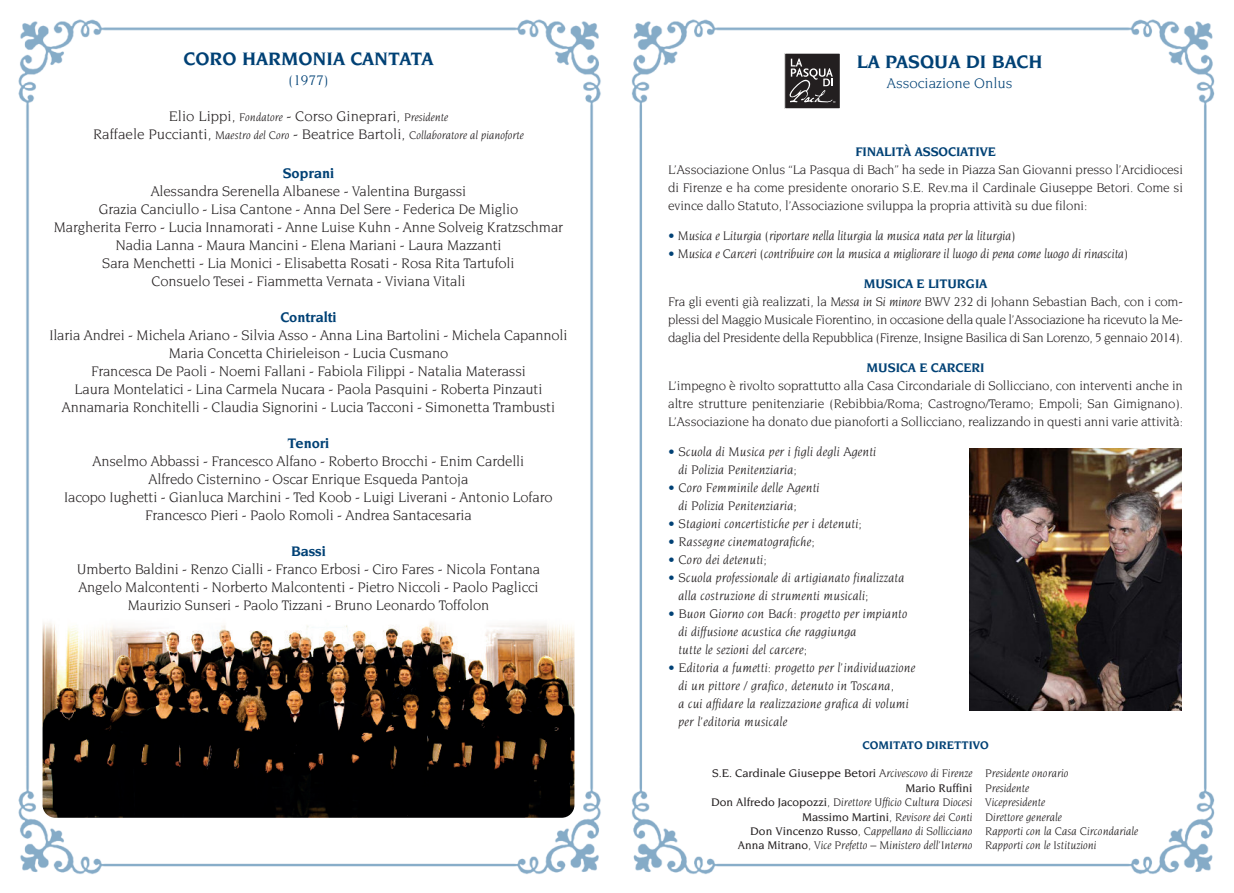
<style>
.page{position:relative;width:1234px;height:893px;background:#fff}
.page>*{position:absolute;margin:0;border:0;box-sizing:border-box;transform-origin:0 0}
.t1{font:700 19.5px "Novarese Std";color:#004175}
.t2{font:15px/18px "Novarese Std";letter-spacing:-.01em;color:#231f20;text-align:center}
.t3{font:700 15px "Novarese Std";letter-spacing:-.01em;color:#004175}
.t4{font:15px "Novarese Std";color:#004175}
.t5{font:13.5px/18px "Novarese Std";letter-spacing:-.02em;color:#231f20;text-align:justify}
.t6{font:italic 13.5px/18px "Novarese Std";letter-spacing:.01em;color:#231f20}
.t7{font:italic 13.5px "Novarese Std";letter-spacing:-.01em;color:#231f20}
.t8{font:700 13.5px "Novarese Std";letter-spacing:-.01em;color:#004175}
.t9{font:italic 12px "Novarese Std";color:#231f20}
.t10{font:500 12px "Novarese Std";color:#231f20}
.t11{font:700 12px "Novarese Std";color:#004175}
.s1{font-style:italic;font-size:12px}
.s2{font-style:normal;font-size:15px}
.s3{font-style:normal;color:#004175}
.s4{font-weight:700;color:#004175}
.s5{font-style:italic}
.s6{color:#004175}
.s7{font-weight:500;font-style:normal}
.s8{font-weight:400;font-style:italic}
.s9{font-style:normal}
</style>
<div class="page">
<img style="left:18px;top:19px;width:1197px;height:855px">
<img style="left:43px;top:562px;width:531px;height:256px">
<img style="left:969px;top:449px;width:211px;height:261px">
<div style="left:784px;top:53px;width:56px;height:56px;background:#231f20"></div>
<div style="left:784px;top:53px;width:56px;height:56px;border:1px solid #fff"></div>
<svg style="left:784px;top:58px;width:51px;height:46px"></svg>
<h1 class="t1" style="left:183px;top:51px;width:251px">CORO HARMONIA CANTATA</h1>
<p class="t4" style="left:288px;top:74px;width:42px">(1977)</p>
<p class="t2" style="left:169px;top:108px;width:281px">Elio Lippi, <span class="s1">Fondatore</span> - Corso Gineprari, <span class="s1">Presidente</span></p>
<p class="t9" style="left:93px;top:131px;width:432px"><span class="s2">Raffaele Puccianti,</span> Maestro del Coro <span class="s2">- Beatrice Bartoli,</span> Collaboratore al pianoforte</p>
<p class="t3" style="left:283px;top:167px;width:53px">Soprani</p>
<p class="t2" style="left:54px;top:183px;width:510px">Alessandra Serenella Albanese - Valentina Burgassi<br>Grazia Canciullo - Lisa Cantone - Anna Del Sere - Federica De Miglio<br>Margherita Ferro - Lucia Innamorati - Anne Luise Kuhn - Anne Solveig Kratzschmar Nadia Lanna - Maura Mancini - Elena Mariani - Laura Mazzanti<br>Sara Menchetti - Lia Monici - Elisabetta Rosati - Rosa Rita Tartufoli<br>Consuelo Tesei - Fiammetta Vernata - Viviana Vitali</p>
<p class="t3" style="left:280px;top:311px;width:58px">Contralti</p>
<p class="t2" style="left:49px;top:327px;width:519px">Ilaria Andrei - Michela Ariano - Silvia Asso - Anna Lina Bartolini - Michela Capannoli Maria Concetta Chirieleison - Lucia Cusmano<br>Francesca De Paoli - Noemi Fallani - Fabiola Filippi - Natalia Materassi<br>Laura Montelatici - Lina Carmela Nucara - Paola Pasquini - Roberta Pinzauti Annamaria Ronchitelli - Claudia Signorini - Lucia Tacconi - Simonetta Trambusti</p>
<p class="t3" style="left:287px;top:437px;width:43px">Tenori</p>
<p class="t2" style="left:64px;top:453px;width:490px">Anselmo Abbassi - Francesco Alfano - Roberto Brocchi - Enim Cardelli<br>Alfredo Cisternino - Oscar Enrique Esqueda Pantoja<br>Iacopo Iughetti - Gianluca Marchini - Ted Koob - Luigi Liverani - Antonio Lofaro Francesco Pieri - Paolo Romoli - Andrea Santacesaria</p>
<p class="t3" style="left:291px;top:545px;width:36px">Bassi</p>
<p class="t2" style="left:77px;top:561px;width:465px">Umberto Baldini - Renzo Cialli - Franco Erbosi - Ciro Fares - Nicola Fontana<br>Angelo Malcontenti - Norberto Malcontenti - Pietro Niccoli - Paolo Paglicci<br>Maurizio Sunseri - Paolo Tizzani - Bruno Leonardo Toffolon</p>
<h1 class="t1" style="left:856px;top:54px;width:187px">LA PASQUA DI BACH</h1>
<p class="t4" style="left:886px;top:77px;width:127px">Associazione Onlus</p>
<p class="t8" style="left:855px;top:146px;width:142px">FINALITÀ ASSOCIATIVE</p>
<p class="t5" style="left:668px;top:161px;width:516px">L’Associazione Onlus “La Pasqua di Bach” ha sede in Piazza San Giovanni presso l’Arcidiocesi di Firenze e ha come presidente onorario S.E. Rev.ma il Cardinale Giuseppe Betori. Come si evince dallo Statuto, l’Associazione sviluppa la propria attività su due filoni:</p>
<p class="t7" style="left:668px;top:230px;width:349px"><span class="s3">•</span> Musica e Liturgia (riportare nella liturgia la musica nata per la liturgia)</p>
<p class="t7" style="left:668px;top:248px;width:461px"><span class="s3">•</span> Musica e Carceri (contribuire con la musica a migliorare il luogo di pena come luogo di rinascita)</p>
<p class="t5" style="left:668px;top:275px;width:516px;text-align:center"><span class="s4">MUSICA E LITURGIA<br></span>Fra gli eventi già realizzati, la <span class="s5">Messa in Si minore</span> BWV 232 di Johann Sebastian Bach, con i com&shy;plessi del Maggio Musicale Fiorentino, in occasione della quale l’Associazione ha ricevuto la Me&shy;daglia del Presidente della Repubblica (Firenze, Insigne Basilica di San Lorenzo, 5 gennaio 2014).</p>
<p class="t8" style="left:866px;top:362px;width:119px">MUSICA E CARCERI</p>
<p class="t5" style="left:668px;top:377px;width:516px">L’impegno è rivolto soprattutto alla Casa Circondariale di Sollicciano, con interventi anche in altre strutture penitenziarie (Rebibbia/Roma; Castrogno/Teramo; Empoli; San Gimignano).<br>L’Associazione ha donato due pianoforti a Sollicciano, realizzando in questi anni varie attività:</p>
<p class="t6" style="left:678px;top:443px;width:199px;text-indent:-10px"><span class="s6">•</span> Scuola di Musica per i figli degli Agenti di Polizia Penitenziaria;</p>
<p class="t6" style="left:678px;top:479px;width:143px;text-indent:-10px"><span class="s6">•</span> Coro Femminile delle Agenti di Polizia Penitenziaria;</p>
<p class="t6" style="left:668px;top:515px;width:195px"><span class="s6">•</span> Stagioni concertistiche per i detenuti;</p>
<p class="t6" style="left:668px;top:533px;width:148px"><span class="s6">•</span> Rassegne cinematografiche;</p>
<p class="t6" style="left:668px;top:551px;width:100px"><span class="s6">•</span> Coro dei detenuti;</p>
<p class="t6" style="left:678px;top:569px;width:227px;text-indent:-10px"><span class="s6">•</span> Scuola professionale di artigianato finalizzata alla costruzione di strumenti musicali;</p>
<p class="t6" style="left:678px;top:605px;width:230px;text-indent:-10px"><span class="s6">•</span> Buon Giorno con Bach: progetto per impianto di diffusione acustica che raggiunga<br>tutte le sezioni del carcere;</p>
<p class="t6" style="left:678px;top:659px;width:238px;text-indent:-10px"><span class="s6">•</span> Editoria a fumetti: progetto per l’individuazione di un pittore / grafico, detenuto in Toscana,<br>a cui affidare la realizzazione grafica di volumi per l’editoria musicale</p>
<p class="t11" style="left:862px;top:740px;width:128px">COMITATO DIRETTIVO</p>
<p class="t9" style="left:712px;top:769px;width:357px"><span class="s7">S.E. Cardinale Giuseppe Betori</span> Arcivescovo di Firenze Presidente onorario</p>
<p class="t10" style="left:905px;top:783px;width:125px">Mario Ruffini <span class="s8">Presidente</span></p>
<p class="t9" style="left:711px;top:798px;width:335px"><span class="s7">Don Alfredo Jacopozzi</span><span class="s9">,</span> Direttore Ufficio Cultura Diocesi <span class="s9">V</span>icepresidente</p>
<p class="t9" style="left:801px;top:812px;width:261px"><span class="s7">Massimo Martini</span><span class="s9">,</span> Revisore dei Conti Direttore generale</p>
<p class="t9" style="left:750px;top:826px;width:389px"><span class="s7">Don Vincenzo Russo</span><span class="s9">,</span> Cappellano di Sollicciano Rapporti con la Casa Circondariale</p>
<p class="t9" style="left:737px;top:841px;width:360px"><span class="s7">Anna Mitrano</span><span class="s9">,</span> Vice Prefetto – Ministero dell’Interno Rapporti con le Istituzioni</p>
</div>
